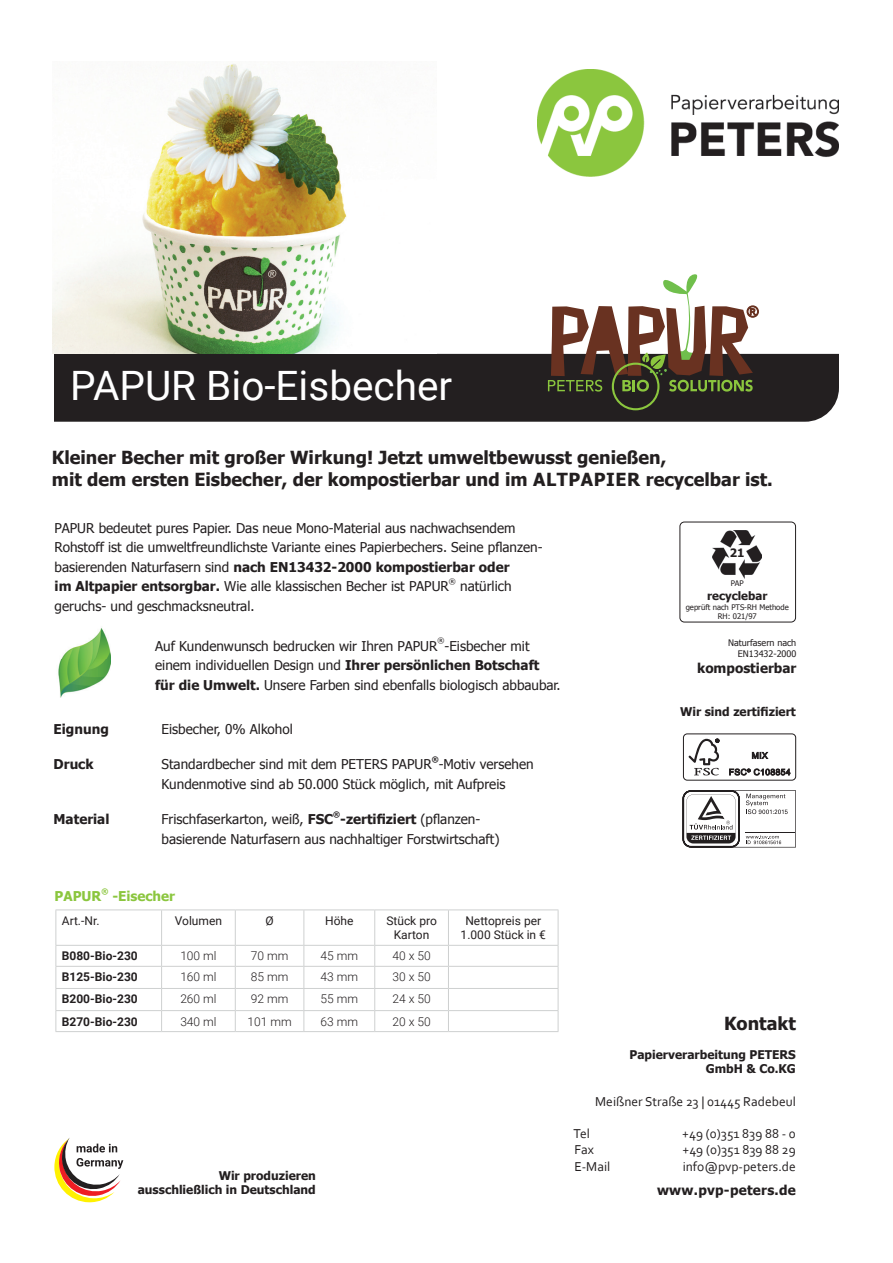
<style>
.page{position:relative;width:893px;height:1263px;background:#fff}
.page>*{position:absolute;margin:0;border:0;box-sizing:border-box;transform-origin:0 0}
.t1{font:40.5px "Roboto";color:#fff}
.t2{font:700 18px/21.6px "Tahoma";color:#231f20}
.t3{font:13.5px/19.5px "Tahoma";color:#231f20}
.t4{font:13.5px "Corbel";color:#231f20}
.t5{font:700 13.5px "Tahoma";color:#231f20}
.t6{font:700 13.5px "Tahoma";letter-spacing:.02em;color:#231f20}
.t7{font:700 13.5px "Tahoma";color:#8bc63e}
.t8{font:700 12px/14.4px "Tahoma";color:#231f20;text-align:right}
.t9{font:300 12px "Roboto";color:#231f20}
.t10{font:12px/14.4px "Roboto";color:#231f20;text-align:center}
.t11{font:700 12px "Roboto";color:#231f20}
.t12{font:700 11.55px "Tahoma";color:#231f20}
.t13{font:9px/10.8px "Tahoma";color:#231f20;text-align:right}
.t14{font:7.65px/9.3px "Tahoma";color:#231f20;text-align:center}
.t15{font:7.5px "Tahoma";color:#231f20}
.t16{font:700 7.5px "Tahoma";color:#231f20}
.t17{font:700 7.5px "Tahoma";color:#8bc63e}
.s1{font-weight:700}
</style>
<div class="page">
<div style="left:54px;top:354px;width:785px;height:68px;background:#231f20"></div>
<svg style="left:682px;top:790px;width:114px;height:58px"></svg>
<svg style="left:54px;top:1138px;width:69px;height:64px"></svg>
<img style="left:538px;top:70px;width:301px;height:107px">
<div style="left:683px;top:733px;width:113px;height:47px;border:1px solid #231f20;border-radius:4px"></div>
<svg style="left:688px;top:739px;width:31px;height:36px"></svg>
<svg style="left:752px;top:751px;width:16px;height:8px"></svg>
<svg style="left:729px;top:768px;width:61px;height:7px"></svg>
<img style="left:53px;top:64px;width:294px;height:290px">
<svg style="left:548px;top:274px;width:210px;height:136px"></svg>
<hr style="left:55px;top:909px;width:107px;height:1px;background:#ced0d0">
<hr style="left:162px;top:909px;width:73px;height:1px;background:#ced0d0">
<hr style="left:235px;top:909px;width:69px;height:1px;background:#ced0d0">
<hr style="left:304px;top:909px;width:71px;height:1px;background:#ced0d0">
<hr style="left:375px;top:909px;width:73px;height:1px;background:#ced0d0">
<hr style="left:448px;top:909px;width:110px;height:1px;background:#ced0d0">
<svg style="left:55px;top:910px;width:504px;height:121px"></svg>
<hr style="left:55px;top:1031px;width:107px;height:1px;background:#ced0d0">
<hr style="left:162px;top:1031px;width:73px;height:1px;background:#ced0d0">
<hr style="left:235px;top:1031px;width:69px;height:1px;background:#ced0d0">
<hr style="left:304px;top:1031px;width:71px;height:1px;background:#ced0d0">
<hr style="left:375px;top:1031px;width:73px;height:1px;background:#ced0d0">
<hr style="left:448px;top:1031px;width:110px;height:1px;background:#ced0d0">
<img style="left:58px;top:627px;width:52px;height:71px">
<img style="left:713px;top:530px;width:49px;height:48px">
<div style="left:680px;top:522px;width:116px;height:100px;border:1px solid #231f20;border-radius:4px"></div>
<h1 class="t1" style="left:70px;top:358px;width:383px">PAPUR Bio-Eisbecher</h1>
<h2 class="t2" style="left:52px;top:446px;width:723px">Kleiner Becher mit großer Wirkung! Jetzt umweltbewusst genießen,<br>mit dem ersten Eisbecher, der kompostierbar und im ALTPAPIER recycelbar ist.</h2>
<p class="t3" style="left:55px;top:517px;width:489px">PAPUR bedeutet pures Papier. Das neue Mono-Material aus nachwachsendem Rohstoff ist die umweltfreundlichste Variante eines Papierbechers. Seine pflanzen&shy;basierenden Naturfasern sind <span class="s1">nach EN13432-2000 kompostierbar oder<br>im Altpapier entsorgbar.</span> Wie alle klassischen Becher ist PAPUR</p>
<p class="t15" style="left:449px;top:576px;width:8px">®</p>
<p class="t3" style="left:460px;top:576px;width:53px">natürlich</p>
<p class="t3" style="left:55px;top:595px;width:201px">geruchs- und geschmacksneutral.</p>
<p class="t3" style="left:155px;top:635px;width:284px">Auf Kundenwunsch bedrucken wir Ihren PAPUR</p>
<p class="t15" style="left:437px;top:635px;width:8px">®</p>
<p class="t3" style="left:155px;top:635px;width:407px;text-indent:289px">-Eisbecher mit einem individuellen Design und <span class="s1">Ihrer persönlichen Botschaft für die Umwelt.</span> Unsere Farben sind ebenfalls biologisch abbaubar.</p>
<p class="t5" style="left:54px;top:719px;width:57px">Eignung</p>
<p class="t3" style="left:162px;top:718px;width:133px">Eisbecher, 0% Alkohol</p>
<p class="t5" style="left:54px;top:755px;width:41px">Druck</p>
<p class="t3" style="left:162px;top:754px;width:272px">Standardbecher sind mit dem PETERS PAPUR</p>
<p class="t16" style="left:432px;top:754px;width:8px">®</p>
<p class="t3" style="left:162px;top:754px;width:374px;text-indent:277px">-Motiv versehen<br>Kundenmotive sind ab 50.000 Stück möglich, mit Aufpreis</p>
<p class="t5" style="left:54px;top:810px;width:57px">Material</p>
<p class="t3" style="left:162px;top:809px;width:173px">Frischfaserkarton, weiß, <span class="s1">FSC</span></p>
<p class="t16" style="left:333px;top:809px;width:8px">®</p>
<p class="t3" style="left:162px;top:809px;width:339px;text-indent:179px"><span class="s1">-zertifiziert</span> (pflanzen&shy;basierende Naturfasern aus nachhaltiger Forstwirtschaft)</p>
<p class="t12" style="left:730px;top:545px;width:16px">21</p>
<p class="t14" style="left:731px;top:579px;width:14px">PAP</p>
<p class="t12" style="left:707px;top:588px;width:62px">recyclebar</p>
<p class="t14" style="left:686px;top:602px;width:105px">geprüft nach PTS-RH Methode<br>RH: 021/97</p>
<p class="t13" style="left:728px;top:637px;width:70px">Naturfasern nach<br>EN13432-2000</p>
<p class="t5" style="left:697px;top:658px;width:101px">kompostierbar</p>
<p class="t8" style="left:680px;top:704px;width:117px">Wir sind zertifiziert</p>
<p class="t17" style="left:101px;top:886px;width:8px">®</p>
<p class="t7" style="left:112px;top:887px;width:64px">-Eisecher</p>
<p class="t7" style="left:55px;top:887px;width:48px">PAPUR</p>
<p class="t10" style="left:62px;top:913px;width:39px">Art.-Nr.</p>
<p class="t10" style="left:175px;top:913px;width:49px">Volumen</p>
<p class="t10" style="left:265px;top:913px;width:10px">Ø</p>
<p class="t10" style="left:325px;top:913px;width:30px">Höhe</p>
<p class="t10" style="left:386px;top:913px;width:52px">Stück pro<br>Karton</p>
<p class="t10" style="left:461px;top:913px;width:87px">Nettopreis per<br>1.000 Stück in €</p>
<p class="t11" style="left:62px;top:948px;width:77px">B080-Bio-230</p>
<p class="t9" style="left:180px;top:948px;width:38px">100 ml</p>
<p class="t9" style="left:251px;top:948px;width:39px">70 mm</p>
<p class="t9" style="left:321px;top:948px;width:39px">45 mm</p>
<p class="t9" style="left:392px;top:948px;width:40px">40 x 50</p>
<p class="t11" style="left:62px;top:969px;width:77px">B125-Bio-230</p>
<p class="t9" style="left:180px;top:969px;width:38px">160 ml</p>
<p class="t9" style="left:251px;top:969px;width:39px">85 mm</p>
<p class="t9" style="left:321px;top:969px;width:39px">43 mm</p>
<p class="t9" style="left:392px;top:969px;width:40px">30 x 50</p>
<p class="t11" style="left:62px;top:991px;width:77px">B200-Bio-230</p>
<p class="t9" style="left:180px;top:991px;width:38px">260 ml</p>
<p class="t9" style="left:251px;top:991px;width:39px">92 mm</p>
<p class="t9" style="left:321px;top:991px;width:39px">55 mm</p>
<p class="t9" style="left:392px;top:991px;width:40px">24 x 50</p>
<p class="t11" style="left:62px;top:1013px;width:77px">B270-Bio-230</p>
<p class="t9" style="left:180px;top:1013px;width:38px">340 ml</p>
<p class="t9" style="left:248px;top:1013px;width:46px">101 mm</p>
<p class="t9" style="left:321px;top:1013px;width:39px">63 mm</p>
<p class="t9" style="left:392px;top:1013px;width:40px">20 x 50</p>
<p class="t8" style="left:138px;top:1167px;width:180px">Wir produzieren ausschließlich in Deutschland</p>
<h2 class="t2" style="left:724px;top:1012px;width:73px">Kontakt</h2>
<p class="t8" style="left:630px;top:1046px;width:168px">Papierverarbeitung PETERS<br>GmbH &amp; Co.KG</p>
<p class="t4" style="left:595px;top:1093px;width:202px">Meißner Straße 23 | 01445 Radebeul</p>
<p class="t4" style="left:573px;top:1125px;width:18px">Tel</p>
<p class="t4" style="left:682px;top:1125px;width:115px">+49 (0)351 839 88 - 0</p>
<p class="t4" style="left:574px;top:1141px;width:21px">Fax</p>
<p class="t4" style="left:682px;top:1141px;width:115px">+49 (0)351 839 88 29</p>
<p class="t4" style="left:574px;top:1158px;width:37px">E-Mail</p>
<p class="t4" style="left:683px;top:1158px;width:115px">info@pvp-peters.de</p>
<p class="t6" style="left:657px;top:1180px;width:140px">www.pvp-peters.de</p>
</div>
